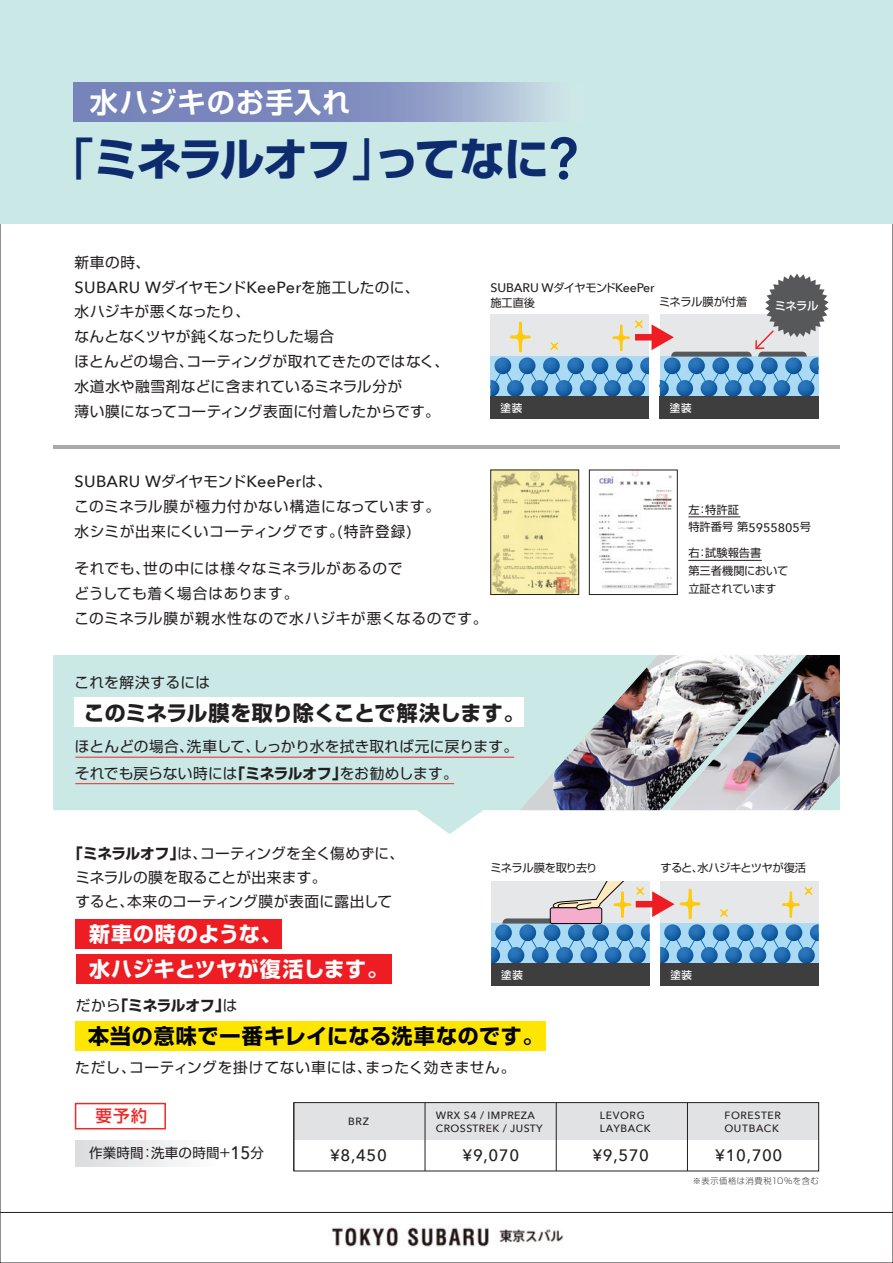
<style>
.page{position:relative;width:893px;height:1263px;background:#fff}
.page>*{position:absolute;margin:0;border:0;box-sizing:border-box;transform-origin:0 0}
.t1{font:700 45px "Shin Go Pro";letter-spacing:-.045em;color:#0d2b6d}
.t2{font:700 28.2px "Shin Go Pro De";letter-spacing:.03em;color:#fff}
.t3{font:700 21px/34.5px "Shin Go Pro";letter-spacing:.01em;color:#fff}
.t4{font:700 21px "Shin Go Pro";letter-spacing:-.015em;color:#231f20}
.t5{font:700 21px "Shin Go Pro";letter-spacing:.035em;color:#030303}
.t6{font:500 16.5px "Avenir Next";letter-spacing:.04em;color:#231f20}
.t7{font:500 16.5px "Shin Go Pro";color:#ee2928}
.t8{font:500 16.2px "Avenir Next";letter-spacing:.025em;color:#231f20}
.t9{font:14.7px/24.8px "Shin Go Pro";letter-spacing:.02em;color:#231f20}
.t10{font:14.7px/24.8px "Shin Go Pro";letter-spacing:.04em;color:#231f20}
.t11{font:14.7px/24.8px "Shin Go Pro";letter-spacing:.045em;color:#231f20}
.t12{font:700 14.7px "Shin Go Pro";letter-spacing:-.025em;color:#231f20}
.t13{font:13.5px "Shin Go Pro";letter-spacing:.02em;color:#231f20}
.t14{font:500 12.3px "Avenir Next";letter-spacing:-.01em;color:#231f20}
.t15{font:11.25px/18px "Shin Go Pro";letter-spacing:-.02em;color:#231f20}
.t16{font:11.25px "Shin Go Pro";letter-spacing:-.045em;color:#231f20}
.t17{font:500 11.25px "Shin Go Pro";color:#fff}
.t18{font:500 10.5px/12.8px "Avenir Next";letter-spacing:.04em;color:#231f20}
.t19{font:500 10.5px/12.8px "Avenir Next";letter-spacing:.06em;color:#231f20}
.t20{font:500 10.5px "Shin Go Pro";letter-spacing:.06em;color:#fff}
.t21{font:300 8.25px "Shin Go Pro";letter-spacing:.065em;color:#3e3e3f}
.s1{font-weight:500}
.s2{font-family:"Avenir Next";font-weight:600;font-size:58.5px}
.s3{font-family:"Avenir Next";font-weight:500;font-size:16.2px}
.s4{font-family:"Shin Go Pro";font-weight:400;font-size:11.25px}
.s5{font-family:"Shin Go Pro";font-weight:400;font-size:14.7px}
.s6{font-weight:700}
.s7{font-weight:400}
.s8{font-family:"Avenir Next";font-weight:500;font-size:18px}
</style>
<div class="page">
<div style="left:0;top:0;width:893px;height:223px;background:#c9e8e6"></div>
<svg style="left:53px;top:655px;width:756px;height:179px;fill:#c9e8e6"></svg>
<img style="left:798px;top:655px;width:42px;height:155px">
<img style="left:520px;top:655px;width:278px;height:155px">
<img style="left:599px;top:472px;width:73px;height:117px">
<div style="left:589px;top:470px;width:88px;height:125px;border:1px solid #231f20"></div>
<img style="left:493px;top:472px;width:84px;height:121px">
<div style="left:491px;top:470px;width:88px;height:125px;border:1px solid #231f20"></div>
<div style="left:75px;top:697px;width:449px;height:30px;background:#fff"></div>
<div style="left:76px;top:919px;width:206px;height:30px;background:#ee1d23"></div>
<div style="left:76px;top:954px;width:315px;height:29px;background:#ee1d23"></div>
<div style="left:76px;top:1021px;width:470px;height:30px;background:#ffe601"></div>
<div style="left:490px;top:396px;width:159px;height:22px;background:#3e3e3f"></div>
<div style="left:660px;top:396px;width:158px;height:22px;background:#3e3e3f"></div>
<hr style="left:688px;top:560px;width:74px;height:1px;background:#231f20">
<hr style="left:688px;top:517px;width:52px;height:1px;background:#231f20">
<hr style="left:53px;top:445px;width:787px;height:3px;background:#a8a9ad">
<svg style="left:490px;top:274px;width:339px;height:123px"></svg>
<div style="left:660px;top:963px;width:159px;height:22px;background:#3e3e3f"></div>
<div style="left:491px;top:963px;width:159px;height:22px;background:#3e3e3f"></div>
<hr style="left:75px;top:757px;width:439px;height:1px;background:#ee2928">
<hr style="left:75px;top:783px;width:379px;height:1px;background:#ee2928">
<svg style="left:491px;top:881px;width:328px;height:82px;background:#a8bfd3"></svg>
<svg style="left:614px;top:892px;width:16px;height:25px"></svg>
<div style="left:613px;top:891px;width:18px;height:27px;border:2px solid #feca0a;border-radius:50%"></div>
<div style="left:75px;top:1103px;width:91px;height:26px;background:#fff;border:2px solid #ee2928"></div>
<div style="left:76px;top:1140px;width:142px;height:26px;background:linear-gradient(to right,#dbdcde,#fefefe)"></div>
<svg style="left:74px;top:83px;width:475px;height:38px;background:#8895c3"></svg>
<div style="left:294px;top:1102px;width:525px;height:37px;background:#e1e2e4"></div>
<div style="left:293px;top:1102px;width:526px;height:69px;border:1px solid #231f20"></div>
<hr style="left:294px;top:1102px;width:1px;height:69px;background:#231f20">
<hr style="left:425px;top:1102px;width:1px;height:69px;background:#231f20">
<hr style="left:556px;top:1102px;width:1px;height:69px;background:#231f20">
<hr style="left:687px;top:1102px;width:1px;height:69px;background:#231f20">
<img style="left:332px;top:1227px;width:232px;height:20px">
<hr style="left:0;top:1212px;width:893px;height:1px;background:#231f20">
<h2 class="t2" style="left:90px;top:79px;width:262px">水ハジキのお手入れ</h2>
<h1 class="t1" style="left:48px;top:123px;width:531px"><span class="s1">「</span>ミネラルオフ<span class="s1">」</span>ってなに<span class="s2">?</span></h1>
<p class="t9" style="left:75px;top:248px;width:376px">新車の時、<br><span class="s3">SUBARU W</span>ダイヤモンド<span class="s3">KeePer</span>を施工したのに、<br>水ハジキが悪くなったり、<br>なんとなくツヤが鈍くなったりした場合<br>ほとんどの場合、コーティングが取れてきたのではなく、水道水や融雪剤などに含まれているミネラル分が<br>薄い膜になってコーティング表面に付着したからです。</p>
<p class="t14" style="left:490px;top:277px;width:166px">SUBARU W<span class="s4">ダイヤモンド</span>KeePer</p>
<p class="t15" style="left:490px;top:292px;width:46px">施工直後</p>
<p class="t15" style="left:659px;top:291px;width:90px">ミネラル膜が付着</p>
<p class="t17" style="left:775px;top:296px;width:45px">ミネラル</p>
<p class="t20" style="left:501px;top:400px;width:23px">塗装</p>
<p class="t20" style="left:670px;top:400px;width:23px">塗装</p>
<p class="t8" style="left:75px;top:468px;width:259px">SUBARU W<span class="s5">ダイヤモンド</span>KeePer<span class="s5">は、</span></p>
<p class="t11" style="left:75px;top:492px;width:367px">このミネラル膜が極力付かない構造になっています。水シミが出来にくいコーティングです。(特許登録)</p>
<p class="t10" style="left:75px;top:554px;width:415px">それでも、世の中には様々なミネラルがあるので<br>どうしても着く場合はあります。<br>このミネラル膜が親水性なので水ハジキが悪くなるのです。</p>
<p class="t9" style="left:75px;top:669px;width:137px">これを解決するには</p>
<h3 class="t4" style="left:84px;top:696px;width:442px">このミネラル膜を取り除くことで解決します。</h3>
<p class="t9" style="left:75px;top:731px;width:445px;line-height:27px">ほとんどの場合、洗車して、しっかり水を拭き取れば元に戻ります。それでも戻らない時には<span class="s6">「ミネラルオフ」</span>をお勧めします。</p>
<p class="t15" style="left:688px;top:499px;width:52px">左：特許証</p>
<p class="t14" style="left:688px;top:517px;width:124px"><span class="s4">特許番号 第</span>5955805<span class="s4">号</span></p>
<p class="t15" style="left:688px;top:542px;width:102px">右：試験報告書<br>第三者機関において立証されています</p>
<p class="t9" style="left:76px;top:839px;width:330px;line-height:24px;text-indent:-7px"><span class="s6">「ミネラルオフ」</span>は、コーティングを全く傷めずに、ミネラルの膜を取ることが出来ます。<br>すると、本来のコーティング膜が表面に露出して</p>
<h3 class="t3" style="left:89px;top:915px;width:300px">新車の時のような、<br>水ハジキとツヤが復活します。</h3>
<p class="t12" style="left:76px;top:994px;width:163px"><span class="s7">だから</span>「ミネラルオフ」<span class="s7">は</span></p>
<p class="t16" style="left:491px;top:859px;width:108px">ミネラル膜を取り去り</p>
<p class="t16" style="left:660px;top:859px;width:147px">すると、水ハジキとツヤが復活</p>
<p class="t20" style="left:501px;top:966px;width:23px">塗装</p>
<p class="t20" style="left:670px;top:966px;width:23px">塗装</p>
<h3 class="t5" style="left:88px;top:1019px;width:457px">本当の意味で一番キレイになる洗車なのです。</h3>
<p class="t10" style="left:75px;top:1053px;width:442px">ただし、コーティングを掛けてない車には、まったく効きません。</p>
<p class="t7" style="left:96px;top:1102px;width:53px">要予約</p>
<p class="t13" style="left:89px;top:1142px;width:176px">作業時間：洗車の時間+<span class="s8">15</span>分</p>
<p class="t18" style="left:436px;top:1108px;width:108px">WRX S4 / IMPREZA<br>CROSSTREK / JUSTY</p>
<p class="t19" style="left:724px;top:1108px;width:58px">FORESTER<br>OUTBACK</p>
<p class="t18" style="left:348px;top:1115px;width:22px">BRZ</p>
<p class="t19" style="left:600px;top:1108px;width:52px">LEVORG<br>LAYBACK</p>
<p class="t6" style="left:463px;top:1141px;width:58px">¥9,070</p>
<p class="t6" style="left:330px;top:1141px;width:58px">¥8,450</p>
<p class="t6" style="left:592px;top:1141px;width:58px">¥9,570</p>
<p class="t6" style="left:715px;top:1141px;width:69px">¥10,700</p>
<p class="t21" style="left:693px;top:1174px;width:127px">※表示価格は消費税10%を含む</p>
</div>
